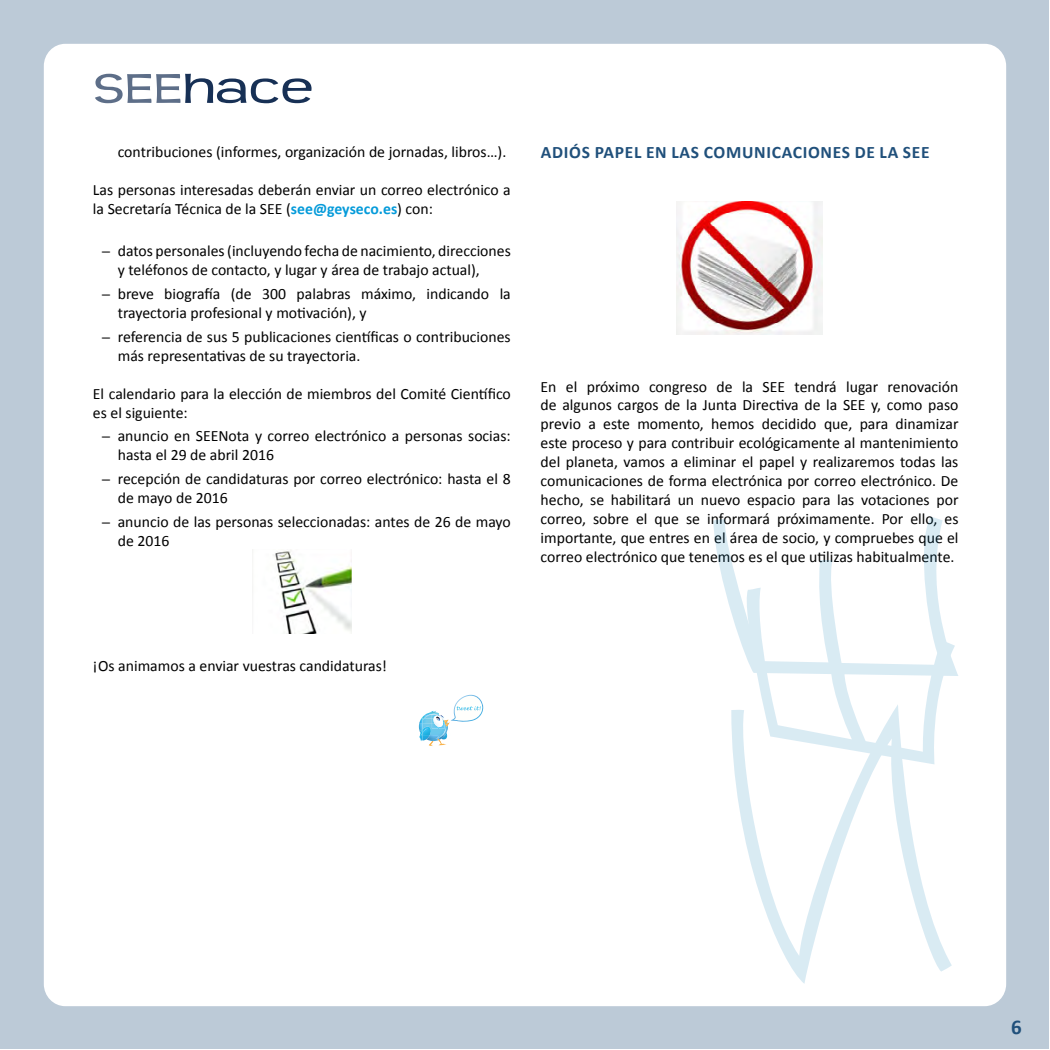
<style>
.page{position:relative;width:1050px;height:1050px;background:#fff}
.page>*{position:absolute;margin:0;border:0;box-sizing:border-box;transform-origin:0 0}
.t1{font:43.75px "Teen";color:#173055;scale:1.29 1}
.t2{font:700 21px "Calibri";color:#20507b}
.t3{font:700 17.5px "Calibri";letter-spacing:.04em;color:#20507b}
.t4{font:15.75px/18.9px "Calibri";color:#000}
.s1{color:#5d6e88}
.s2{font-weight:700;color:#059bda}
</style>
<div class="page">
<div style="left:1px;top:1px;width:1048px;height:1048px;background:#bccad7"></div>
<div style="left:44px;top:44px;width:962px;height:962px;background:#fff;border-radius:22px"></div>
<img style="left:252px;top:549px;width:100px;height:84px">
<img style="left:677px;top:201px;width:145px;height:134px">
<svg style="left:418px;top:695px;width:65px;height:51px"></svg>
<svg style="left:734px;top:764px;width:218px;height:220px"></svg>
<svg style="left:713px;top:517px;width:245px;height:247px"></svg>
<h1 class="t1" style="left:93px;top:62px;width:172px"><span class="s1">SEE</span>hace</h1>
<p class="t4" style="left:118px;top:142px;width:390px">contribuciones (informes, organización de jornadas, libros…).</p>
<p class="t4" style="left:93px;top:180px;width:419px">Las personas interesadas deberán enviar un correo electrónico a la Secretaría Técnica de la SEE (<span class="s2">SEE@GEYSECO.ES</span>) con:</p>
<p class="t4" style="left:118px;top:242px;width:395px;text-indent:-16px">─ datos personales (incluyendo fecha de nacimiento, direcciones y teléfonos de contacto, y lugar y área de trabajo actual),</p>
<p class="t4" style="left:118px;top:285px;width:395px;text-indent:-16px">─ breve biografía (de 300 palabras máximo, indicando la trayectoria profesional y motivación), y</p>
<p class="t4" style="left:118px;top:327px;width:395px;text-indent:-16px">─ referencia de sus 5 publicaciones científicas o contribuciones más representativas de su trayectoria.</p>
<p class="t4" style="left:93px;top:384px;width:419px">El calendario para la elección de miembros del Comité Científico es el siguiente:</p>
<p class="t4" style="left:118px;top:427px;width:395px;text-indent:-16px">─ anuncio en SEENota y correo electrónico a personas socias: hasta el 29 de abril 2016</p>
<p class="t4" style="left:118px;top:470px;width:395px;text-indent:-16px">─ recepción de candidaturas por correo electrónico: hasta el 8 de mayo de 2016</p>
<p class="t4" style="left:118px;top:512px;width:395px;text-indent:-16px">─ anuncio de las personas seleccionadas: antes de 26 de mayo de 2016</p>
<p class="t3" style="left:541px;top:141px;width:372px">ADIÓS PAPEL EN LAS COMUNICACIONES DE LA SEE</p>
<p class="t4" style="left:541px;top:377px;width:419px;text-align:justify">En el próximo congreso de la SEE tendrá lugar renovación de algunos cargos de la Junta Directiva de la SEE y, como paso previo a este momento, hemos decidido que, para dinamizar este proceso y para contribuir ecológicamente al mantenimiento del planeta, vamos a eliminar el papel y realizaremos todas las comunicaciones de forma electrónica por correo electrónico. De hecho, se habilitará un nuevo espacio para las votaciones por correo, sobre el que se informará próximamente. Por ello, es importante, que entres en el área de socio, y compruebes que el correo electrónico que tenemos es el que utilizas habitualmente.</p>
<p class="t4" style="left:93px;top:656px;width:296px">¡Os animamos a enviar vuestras candidaturas!</p>
<h2 class="t2" style="left:1011px;top:1013px;width:12px">6</h2>
</div>
